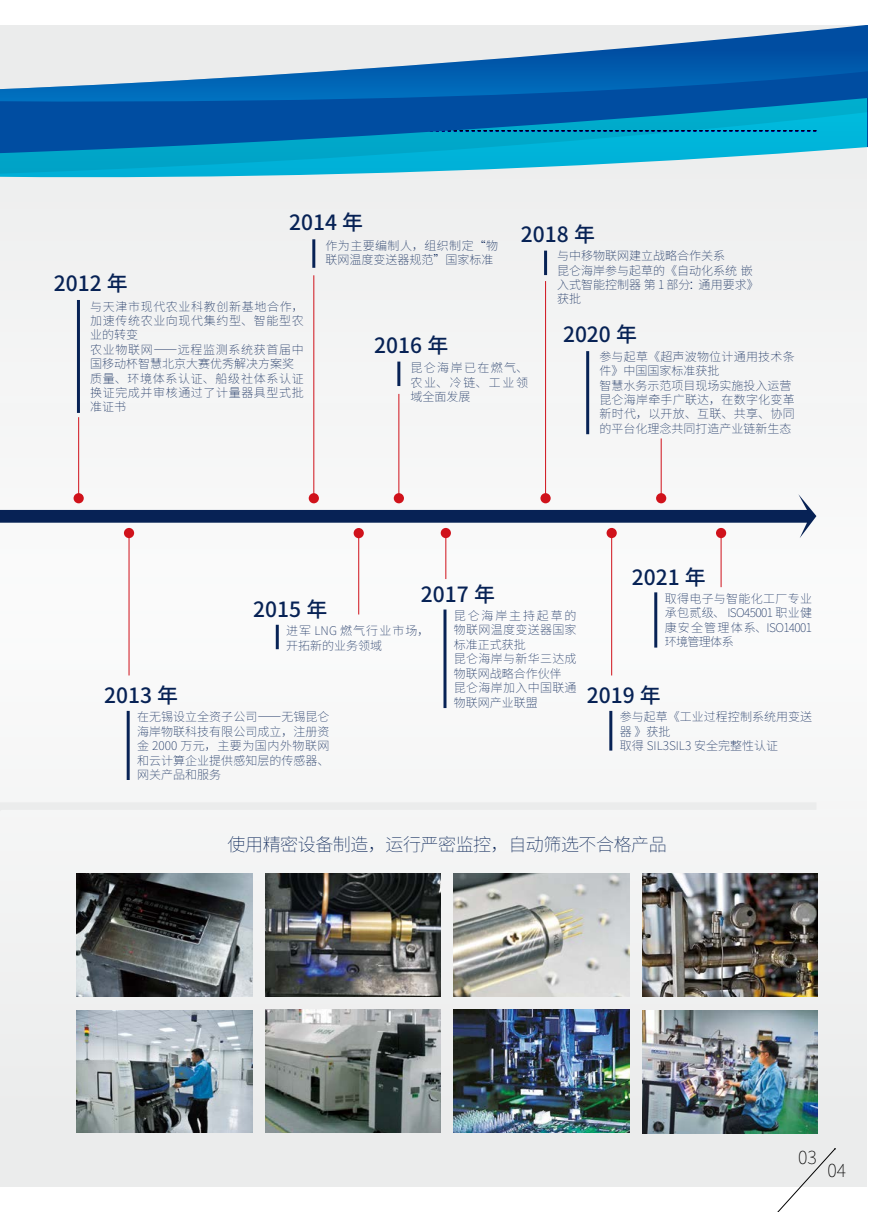
<style>
.page{position:relative;width:893px;height:1212px;background:#fff}
.page>*{position:absolute;margin:0;border:0;box-sizing:border-box;transform-origin:0 0}
.t1{font:500 21px "Source Han Sans CN";color:#072255}
.t2{font:200 18px "Source Han Sans CN";letter-spacing:-.025em;color:#072255}
.t3{font:200 18px "Source Han Sans CN";color:#000}
.t4{font:200 12px/14.4px "Source Han Sans CN";color:#072255}
.t5{font:200 12px/14.4px "Source Han Sans CN";letter-spacing:.055em;color:#072255}
.t6{font:200 12px/14.4px "Source Han Sans CN";letter-spacing:.025em;color:#072255}
</style>
<div class="page">
<div style="left:0;top:26px;width:867px;height:783px;background:#ebecec"></div>
<div style="left:0;top:403px;width:867px;height:783px;background:#f7f7f7"></div>
<svg style="left:0;top:494px;width:816px;height:44px"></svg>
<hr style="left:544px;top:251px;width:3px;height:24px;background:#072255">
<div style="left:74px;top:493px;width:10px;height:10px;background:#d0121b;border-radius:50%"></div>
<hr style="left:77px;top:300px;width:3px;height:113px;background:#072255">
<div style="left:394px;top:493px;width:10px;height:10px;background:#d0121b;border-radius:50%"></div>
<hr style="left:397px;top:362px;width:3px;height:24px;background:#072255">
<div style="left:309px;top:493px;width:10px;height:10px;background:#d0121b;border-radius:50%"></div>
<div style="left:540px;top:493px;width:11px;height:10px;background:#d0121b;border-radius:50%"></div>
<hr style="left:545px;top:281px;width:1px;height:217px;background:#d0121b">
<hr style="left:586px;top:351px;width:3px;height:83px;background:#072255">
<div style="left:656px;top:493px;width:10px;height:10px;background:#d0121b;border-radius:50%"></div>
<hr style="left:661px;top:438px;width:1px;height:60px;background:#d0121b">
<hr style="left:78px;top:417px;width:1px;height:81px;background:#d0121b">
<hr style="left:399px;top:394px;width:1px;height:104px;background:#d0121b">
<hr style="left:313px;top:275px;width:1px;height:223px;background:#d0121b">
<hr style="left:312px;top:239px;width:3px;height:29px;background:#072255">
<div style="left:354px;top:528px;width:10px;height:10px;background:#d0121b;border-radius:50%"></div>
<hr style="left:358px;top:533px;width:1px;height:81px;background:#d0121b">
<hr style="left:276px;top:625px;width:3px;height:24px;background:#072255">
<div style="left:124px;top:528px;width:10px;height:10px;background:#d0121b;border-radius:50%"></div>
<hr style="left:129px;top:533px;width:1px;height:142px;background:#d0121b">
<hr style="left:127px;top:711px;width:3px;height:69px;background:#072255">
<div style="left:607px;top:528px;width:10px;height:10px;background:#d0121b;border-radius:50%"></div>
<hr style="left:611px;top:533px;width:1px;height:142px;background:#d0121b">
<div style="left:716px;top:528px;width:10px;height:10px;background:#d0121b;border-radius:50%"></div>
<hr style="left:721px;top:533px;width:1px;height:54px;background:#d0121b">
<hr style="left:609px;top:711px;width:3px;height:39px;background:#072255">
<hr style="left:654px;top:592px;width:3px;height:55px;background:#072255">
<div style="left:441px;top:528px;width:10px;height:10px;background:#d0121b;border-radius:50%"></div>
<hr style="left:445px;top:533px;width:1px;height:46px;background:#d0121b">
<hr style="left:443px;top:609px;width:3px;height:99px;background:#072255">
<svg style="left:0;top:803px;width:818px;height:80px"></svg>
<svg style="left:766px;top:1148px;width:70px;height:64px"></svg>
<img style="left:265px;top:874px;width:176px;height:123px">
<img style="left:454px;top:874px;width:175px;height:123px">
<img style="left:265px;top:1010px;width:176px;height:123px">
<img style="left:77px;top:874px;width:175px;height:123px">
<img style="left:642px;top:874px;width:176px;height:123px">
<img style="left:454px;top:1010px;width:175px;height:123px">
<img style="left:642px;top:1011px;width:176px;height:122px">
<img style="left:77px;top:1010px;width:175px;height:123px">
<svg style="left:0;top:163px;width:622px;height:15px;fill:#00b1d8"></svg>
<svg style="left:0;top:26px;width:867px;height:137px"></svg>
<h1 class="t1" style="left:289px;top:211px;width:76px">2014 年</h1>
<p class="t4" style="left:325px;top:239px;width:174px">作为主要编制人，组织制定“物联网温度变送器规范”国家标准</p>
<h1 class="t1" style="left:521px;top:222px;width:76px">2018 年</h1>
<p class="t4" style="left:557px;top:249px;width:203px">与中移物联网建立战略合作关系<br>昆仑海岸参与起草的《自动化系统嵌入式智能控制器第 1 部分：通用要求》获批</p>
<h1 class="t1" style="left:54px;top:271px;width:76px">2012 年</h1>
<p class="t5" style="left:90px;top:299px;width:215px">与天津市现代农业科教创新基地合作，加速传统农业向现代集约型、智能型农业的转变<br>农业物联网——远程监测系统获首届中国移动杯智慧北京大赛优秀解决方案奖质量、环境体系认证、船级社体系认证换证完成并审核通过了计量器具型式批准证书</p>
<h1 class="t1" style="left:563px;top:323px;width:76px">2020 年</h1>
<p class="t4" style="left:599px;top:349px;width:197px">参与起草《超声波物位计通用技术条件》中国国家标准获批<br>智慧水务示范项目现场实施投入运营昆仑海岸牵手广联达，在数字化变革新时代，以开放、互联、共享、协同的平台化理念共同打造产业链新生态</p>
<h1 class="t1" style="left:374px;top:333px;width:76px">2016 年</h1>
<p class="t4" style="left:411px;top:361px;width:119px;text-align:justify">昆仑海岸已在燃气、农业、冷链、工业领域全面发展</p>
<h1 class="t1" style="left:421px;top:582px;width:76px">2017 年</h1>
<p class="t6" style="left:454px;top:609px;width:124px">昆仑海岸主持起草的物联网温度变送器国家标准正式获批<br>昆仑海岸与新华三达成物联网战略合作伙伴昆仑海岸加入中国联通物联网产业联盟</p>
<h1 class="t1" style="left:253px;top:597px;width:76px">2015 年</h1>
<p class="t4" style="left:286px;top:624px;width:145px">进军 LNG 燃气行业市场，开拓新的业务领域</p>
<h1 class="t1" style="left:104px;top:684px;width:76px">2013 年</h1>
<p class="t4" style="left:137px;top:710px;width:194px;text-align:justify">在无锡设立全资子公司——无锡昆仑海岸物联科技有限公司成立，注册资金 2000 万元，主要为国内外物联网和云计算企业提供感知层的传感器、网关产品和服务</p>
<h1 class="t1" style="left:632px;top:565px;width:76px">2021 年</h1>
<p class="t4" style="left:665px;top:592px;width:149px;text-align:justify">取得电子与智能化工厂专业承包贰级、 ISO45001 职业健康安全管理体系、ISO14001环境管理体系</p>
<h1 class="t1" style="left:587px;top:684px;width:76px">2019 年</h1>
<p class="t4" style="left:620px;top:710px;width:194px">参与起草《工业过程控制系统用变送器》获批<br>取得 SIL3SIL3 安全完整性认证</p>
<h2 class="t2" style="left:228px;top:835px;width:441px">使用精密设备制造，运行严密监控，自动筛选不合格产品</h2>
<h2 class="t3" style="left:798px;top:1147px;width:20px">03</h2>
<h2 class="t3" style="left:827px;top:1160px;width:20px">04</h2>
</div>
